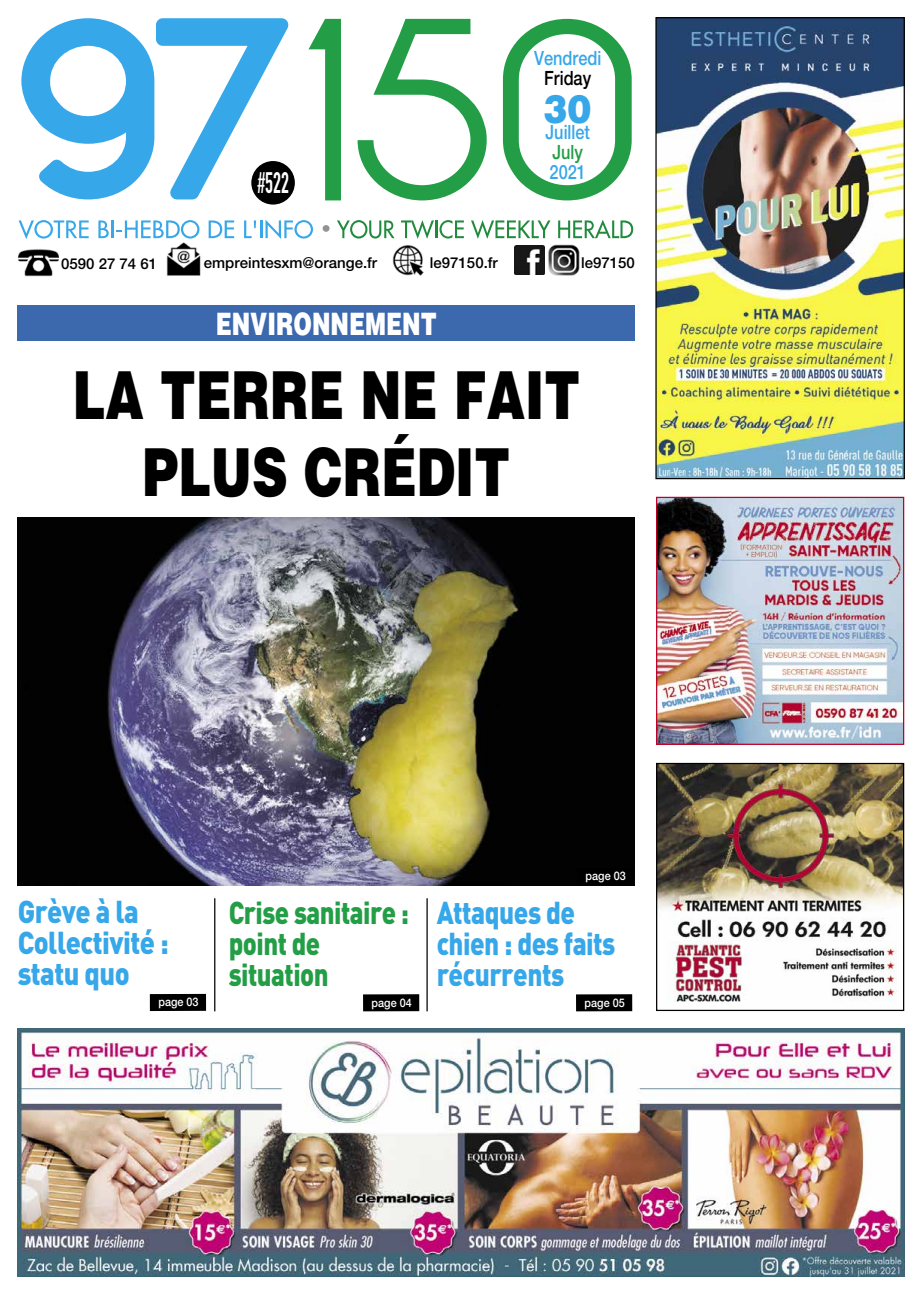
<style>
.page{position:relative;width:922px;height:1294px;background:#fff}
.page>*{position:absolute;margin:0;border:0;box-sizing:border-box;transform-origin:0 0}
.t1{font:900 66.25px/77.5px "Helvetica";color:#000;text-align:center;scale:.75 1}
.t2{font:900 39.25px "Helvetica";color:#36a7e9;scale:.91 1}
.t3{font:900 31.25px/31.2px "DIN Pro";letter-spacing:-.02em;color:#36a7e9;scale:.84 1}
.t4{font:900 31.25px/31.2px "DIN Pro";letter-spacing:-.02em;color:#239e46;scale:.82 1}
.t5{font:900 31.25px/31.2px "DIN Pro";letter-spacing:-.02em;color:#36a7e9;scale:.87 1}
.t6{font:900 30.88px "Helvetica";color:#fff;scale:.72 1}
.t7{font:700 29.25px "DIN Condensed";color:#fff;scale:.73 1}
.t8{font:500 19.62px "Helvetica Neue";color:#36a7e9;scale:.83 1}
.t9{font:500 19.62px "Helvetica Neue";color:#000;scale:.83 1}
.t10{font:500 19.62px "Helvetica Neue";color:#239e46;scale:.83 1}
.t11{font:500 15px "Helvetica Neue";color:#000}
.t12{font:500 11.88px "Helvetica Neue";color:#fff;scale:.91 1}
</style>
<div class="page">
<img style="left:19px;top:249px;width:40px;height:28px">
<svg style="left:21px;top:18px;width:267px;height:181px"></svg>
<svg style="left:308px;top:19px;width:33px;height:181px"></svg>
<svg style="left:357px;top:19px;width:129px;height:181px"></svg>
<svg style="left:503px;top:19px;width:128px;height:181px"></svg>
<div style="left:322px;top:225px;width:7px;height:7px;background:#939393;border-radius:50%"></div>
<svg style="left:19px;top:220px;width:70px;height:19px"></svg>
<svg style="left:98px;top:220px;width:101px;height:18px"></svg>
<svg style="left:208px;top:220px;width:26px;height:18px"></svg>
<svg style="left:244px;top:220px;width:69px;height:19px"></svg>
<svg style="left:337px;top:220px;width:57px;height:18px"></svg>
<svg style="left:401px;top:220px;width:63px;height:19px"></svg>
<svg style="left:471px;top:220px;width:79px;height:19px"></svg>
<svg style="left:558px;top:220px;width:75px;height:18px"></svg>
<div style="left:251px;top:161px;width:44px;height:43px;background:#000;border-radius:50%"></div>
<img style="left:514px;top:244px;width:66px;height:32px">
<img style="left:392px;top:244px;width:32px;height:32px">
<img style="left:166px;top:243px;width:35px;height:33px">
<img style="left:658px;top:499px;width:244px;height:244px">
<div style="left:656px;top:497px;width:248px;height:248px;border:1px solid #be0027"></div>
<img style="left:657px;top:19px;width:245px;height:458px">
<div style="left:655px;top:17px;width:249px;height:462px;border:1px solid #000"></div>
<img style="left:658px;top:764px;width:244px;height:238px">
<div style="left:656px;top:762px;width:248px;height:249px;border:1px solid #000"></div>
<hr style="left:214px;top:898px;width:1px;height:113px;background:#000">
<div style="left:150px;top:993px;width:56px;height:18px;background:#000"></div>
<div style="left:363px;top:994px;width:56px;height:17px;background:#000"></div>
<img style="left:18px;top:1028px;width:886px;height:248px">
<hr style="left:426px;top:898px;width:1px;height:113px;background:#000">
<div style="left:576px;top:994px;width:56px;height:17px;background:#000"></div>
<img style="left:18px;top:517px;width:616px;height:368px">
<div style="left:18px;top:305px;width:616px;height:35px;background:#3c68ae"></div>
<div style="left:577px;top:868px;width:56px;height:17px;background:#000"></div>
<h3 class="t7" style="left:257px;top:163px;width:45px">#522</h3>
<h3 class="t8" style="left:534px;top:47px;width:82px">Vendredi</h3>
<h3 class="t9" style="left:544px;top:67px;width:58px">Friday</h3>
<h3 class="t8" style="left:545px;top:120px;width:55px">Juillet</h3>
<h3 class="t10" style="left:552px;top:140px;width:38px">July</h3>
<h3 class="t8" style="left:549px;top:160px;width:45px">2021</h3>
<h2 class="t2" style="left:543px;top:83px;width:54px">30</h2>
<p class="t11" style="left:61px;top:254px;width:97px">0590 27 74 61</p>
<p class="t11" style="left:204px;top:254px;width:175px">empreintesxm@orange.fr</p>
<p class="t11" style="left:430px;top:253px;width:69px">le97150.fr</p>
<p class="t11" style="left:581px;top:254px;width:55px">le97150</p>
<h3 class="t6" style="left:216px;top:304px;width:308px">ENVIRONNEMENT</h3>
<h1 class="t1" style="left:72px;top:355px;width:678px">LA TERRE NE FAIT<br>PLUS CRÉDIT</h1>
<h3 class="t5" style="left:18px;top:894px;width:175px">Grève à la<br>Collectivité : statu quo</h3>
<h3 class="t4" style="left:229px;top:895px;width:221px">Crise sanitaire : point de situation</h3>
<p class="t12" style="left:158px;top:994px;width:46px">page 03</p>
<p class="t12" style="left:371px;top:995px;width:46px">page 04</p>
<p class="t12" style="left:585px;top:869px;width:46px">page 03</p>
<h3 class="t3" style="left:436px;top:895px;width:214px">Attaques de chien : des faits récurrents</h3>
<p class="t12" style="left:584px;top:995px;width:46px">page 05</p>
</div>
